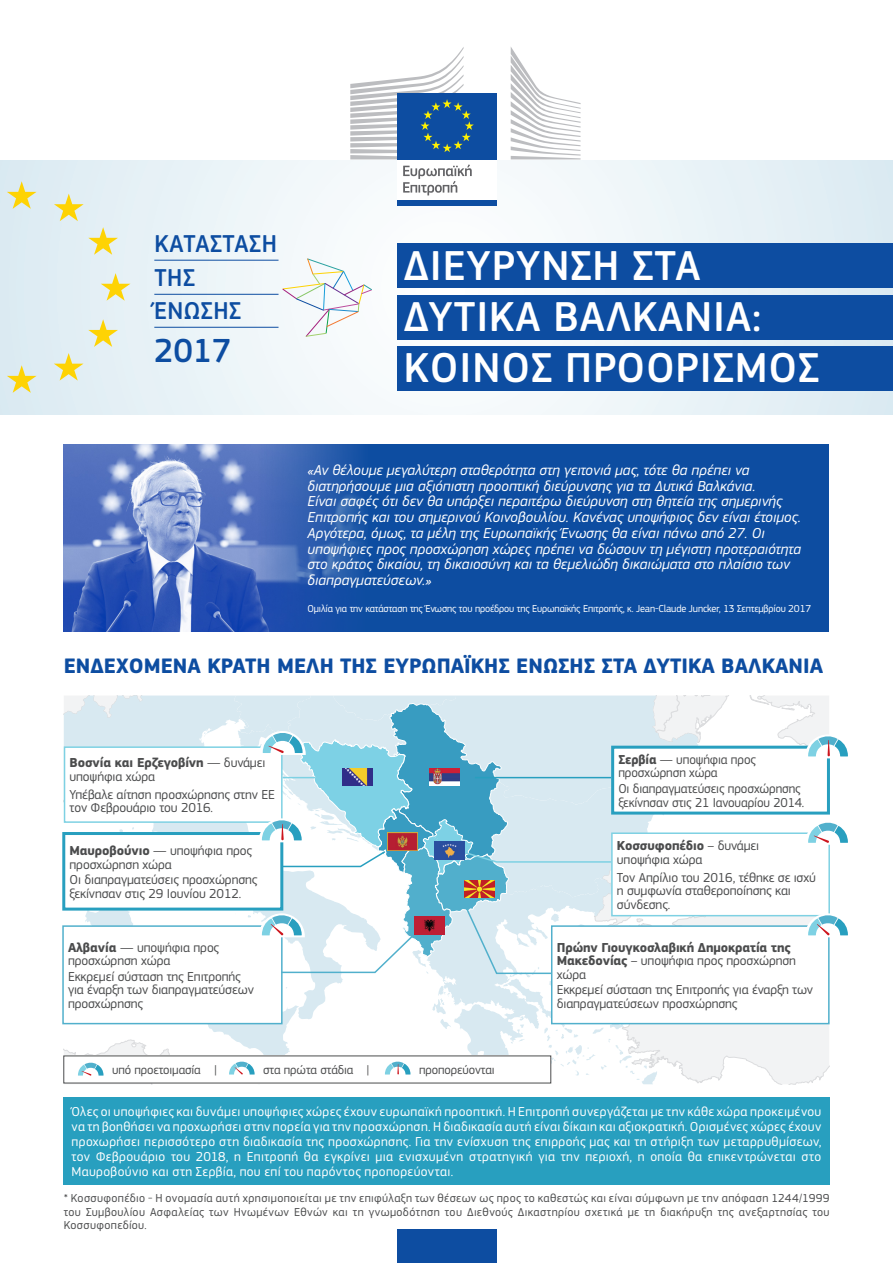
<style>
.page{position:relative;width:893px;height:1263px;background:#fff}
.page>*{position:absolute;margin:0;border:0;box-sizing:border-box;transform-origin:0 0}
.Title_0{font:500 43.5px/51px "EC Square Sans Pro";letter-spacing:.02em;color:#fff}
.t1{font:500 34.65px "EC Square Sans Pro";color:#0d4da1}
.t2{font:500 25.35px/33.3px "EC Square Sans Pro";letter-spacing:.02em;color:#0d4da1}
.Title__simple{font:700 21.75px "EC Square Sans Pro";color:#0d4da1}
.t3{font:italic 15px/15.8px "EC Square Sans Pro";color:#fff}
.text_box_body{font:13.5px/13.5px "EC Square Sans Pro";letter-spacing:-.01em;color:#4b4c4d}
.body_text{font:13.5px/15px "EC Square Sans Pro";letter-spacing:.025em;color:#fff;text-align:justify}
.text_box_body-2{font:700 13.5px/13.5px "EC Square Sans Pro";letter-spacing:-.01em;color:#4b4c4d}
.t4{font:12.75px "EC Square Sans Pro";letter-spacing:-.01em;color:#4b4c4d}
.body_text-2{font:12px/13.5px "EC Square Sans Pro";letter-spacing:.03em;color:#4b4c4d;text-align:justify}
.Quote-name{font:10.5px "EC Square Sans Pro";letter-spacing:-.015em;color:#fff}
.s1{font-weight:700}
.s2{font-weight:400}
</style>
<div class="page">
<svg style="left:0;top:160px;width:893px;height:255px"></svg>
<svg style="left:7px;top:181px;width:30px;height:28px"></svg>
<svg style="left:7px;top:365px;width:30px;height:28px"></svg>
<svg style="left:54px;top:353px;width:30px;height:28px"></svg>
<svg style="left:88px;top:319px;width:30px;height:28px"></svg>
<svg style="left:101px;top:273px;width:29px;height:28px"></svg>
<svg style="left:88px;top:227px;width:30px;height:28px"></svg>
<svg style="left:54px;top:194px;width:30px;height:27px"></svg>
<hr style="left:154px;top:260px;width:125px;height:1px;background:#0d4da1">
<hr style="left:154px;top:294px;width:125px;height:1px;background:#0d4da1">
<hr style="left:154px;top:327px;width:125px;height:1px;background:#0d4da1">
<div style="left:398px;top:244px;width:495px;height:44px;background:#0d4da1"></div>
<div style="left:398px;top:347px;width:495px;height:44px;background:#0d4da1"></div>
<div style="left:398px;top:295px;width:495px;height:44px;background:#0d4da1"></div>
<div style="left:64px;top:444px;width:765px;height:187px;background:#0d4da1"></div>
<img style="left:64px;top:444px;width:299px;height:187px">
<svg style="left:282px;top:258px;width:91px;height:79px"></svg>
<svg style="left:657px;top:1024px;width:172px;height:60px"></svg>
<svg style="left:64px;top:695px;width:317px;height:361px"></svg>
<svg style="left:412px;top:975px;width:245px;height:109px"></svg>
<svg style="left:64px;top:823px;width:62px;height:9px"></svg>
<div style="left:63px;top:926px;width:219px;height:97px;background:#fff"></div>
<div style="left:62px;top:925px;width:221px;height:99px;border:2px solid #51b0cc"></div>
<div style="left:65px;top:747px;width:217px;height:75px;background:#fff"></div>
<div style="left:64px;top:746px;width:219px;height:77px;border:2px solid #7ed1e3"></div>
<div style="left:64px;top:833px;width:218px;height:76px;background:#fff"></div>
<div style="left:62px;top:832px;width:221px;height:78px;border:3px solid #289fbf"></div>
<div style="left:552px;top:926px;width:277px;height:97px;background:#fff"></div>
<div style="left:551px;top:925px;width:279px;height:99px;border:2px solid #51b0cc"></div>
<div style="left:64px;top:1056px;width:487px;height:27px;background:#fff"></div>
<svg style="left:64px;top:1040px;width:107px;height:44px"></svg>
<svg style="left:229px;top:1061px;width:26px;height:14px"></svg>
<svg style="left:385px;top:1061px;width:26px;height:14px"></svg>
<div style="left:63px;top:1097px;width:767px;height:88px;background:#289fbf"></div>
<svg style="left:234px;top:695px;width:614px;height:280px"></svg>
<div style="left:397px;top:1229px;width:100px;height:34px;background:#0d4da1"></div>
<div style="left:397px;top:157px;width:100px;height:45px;background:#fff"></div>
<div style="left:397px;top:93px;width:100px;height:66px;background:#0d4da1"></div>
<div style="left:397px;top:200px;width:100px;height:6px;background:#0d4da1"></div>
<svg style="left:511px;top:47px;width:70px;height:112px"></svg>
<svg style="left:350px;top:47px;width:124px;height:148px"></svg>
<p class="t2" style="left:154px;top:228px;width:124px">ΚΑΤΑΣΤΑΣΗ<br>ΤΗΣ<br>ΈΝΩΣΗΣ</p>
<p class="t1" style="left:154px;top:330px;width:79px">2017</p>
<h1 class="Title_0" style="left:404px;top:241px;width:417px">ΔΙΕΥΡΥΝΣΗ ΣΤΑ<br>ΔΥΤΙΚΑ ΒΑΛΚΑΝΙΑ:<br>ΚΟΙΝΟΣ ΠΡΟΟΡΙΣΜΟΣ</h1>
<p class="t3" style="left:308px;top:462px;width:495px">«Αν θέλουμε μεγαλύτερη σταθερότητα στη γειτονιά μας, τότε θα πρέπει να διατηρήσουμε μια αξιόπιστη προοπτική διεύρυνσης για τα Δυτικά Βαλκάνια.<br>Είναι σαφές ότι δεν θα υπάρξει περαιτέρω διεύρυνση στη θητεία της σημερινής Επιτροπής και του σημερινού Κοινοβουλίου. Κανένας υποψήφιος δεν είναι έτοιμος.<br>Αργότερα, όμως, τα μέλη της Ευρωπαϊκής Ένωσης θα είναι πάνω από 27. Οι υποψήφιες προς προσχώρηση χώρες πρέπει να δώσουν τη μέγιστη προτεραιότητα στο κράτος δικαίου, τη δικαιοσύνη και τα θεμελιώδη δικαιώματα στο πλαίσιο των διαπραγματεύσεων.»</p>
<p class="Quote-name" style="left:308px;top:603px;width:505px">Ομιλία για την κατάσταση της Ένωσης του προέδρου της Ευρωπαϊκής Επιτροπής, κ. Jean-Claude Juncker, 13 Σεπτεμβρίου 2017</p>
<h2 class="Title__simple" style="left:64px;top:653px;width:761px">ΕΝΔΕΧΟΜΕΝΑ ΚΡΑΤΗ ΜΕΛΗ ΤΗΣ ΕΥΡΩΠΑΪΚΗΣ ΕΝΩΣΗΣ ΣΤΑ ΔΥΤΙΚΑ ΒΑΛΚΑΝΙΑ</h2>
<p class="text_box_body" style="left:70px;top:756px;width:197px"><span class="s1">Βοσνία και Ερζεγοβίνη</span> — δυνάμει υποψήφια χώρα</p>
<p class="text_box_body" style="left:70px;top:787px;width:207px">Υπέβαλε αίτηση προσχώρησης στην ΕΕ τον Φεβρουάριο του 2016.</p>
<p class="text_box_body" style="left:70px;top:844px;width:184px"><span class="s1">Μαυροβούνιο</span> — υποψήφια προς προσχώρηση χώρα</p>
<p class="text_box_body" style="left:70px;top:873px;width:189px">Οι διαπραγματεύσεις προσχώρησης ξεκίνησαν στις 29 Ιουνίου 2012.</p>
<p class="text_box_body" style="left:68px;top:941px;width:153px"><span class="s1">Αλβανία</span> — υποψήφια προς προσχώρηση χώρα</p>
<p class="text_box_body" style="left:68px;top:970px;width:187px">Εκκρεμεί σύσταση της Επιτροπής για έναρξη των διαπραγματεύσεων προσχώρησης</p>
<p class="text_box_body" style="left:618px;top:753px;width:139px"><span class="s1">Σερβία</span> — υποψήφια προς προσχώρηση χώρα</p>
<p class="text_box_body" style="left:618px;top:782px;width:187px">Οι διαπραγματεύσεις προσχώρησης ξεκίνησαν στις 21 Ιανουαρίου 2014.</p>
<p class="text_box_body" style="left:617px;top:839px;width:144px"><span class="s1">Κοσσυφοπέδιο</span> – δυνάμει υποψήφια χώρα</p>
<p class="text_box_body" style="left:617px;top:870px;width:201px">Τον Απρίλιο του 2016, τέθηκε σε ισχύ η συμφωνία σταθεροποίησης και σύνδεσης.</p>
<p class="text_box_body-2" style="left:557px;top:941px;width:241px">Πρώην Γιουγκοσλαβική Δημοκρατία της<br>Μακεδονίας <span class="s2">– υποψήφια προς προσχώρηση χώρα</span></p>
<p class="text_box_body" style="left:557px;top:983px;width:258px">Εκκρεμεί σύσταση της Επιτροπής για έναρξη των διαπραγματεύσεων προσχώρησης</p>
<p class="t4" style="left:112px;top:1062px;width:106px">υπό προετοιμασία |</p>
<p class="t4" style="left:263px;top:1062px;width:108px">στα πρώτα στάδια |</p>
<p class="t4" style="left:419px;top:1062px;width:77px">προπορεύονται</p>
<p class="body_text" style="left:72px;top:1104px;width:751px">Όλες οι υποψήφιες και δυνάμει υποψήφιες χώρες έχουν ευρωπαϊκή προοπτική. Η Επιτροπή συνεργάζεται με την κάθε χώρα προκειμένου να τη βοηθήσει να προχωρήσει στην πορεία για την προσχώρηση. Η διαδικασία αυτή είναι δίκαιη και αξιοκρατική. Ορισμένες χώρες έχουν προχωρήσει περισσότερο στη διαδικασία της προσχώρησης. Για την ενίσχυση της επιρροής μας και τη στήριξη των μεταρρυθμίσεων, τον Φεβρουάριο του 2018, η Επιτροπή θα εγκρίνει μια ενισχυμένη στρατηγική για την περιοχή, η οποία θα επικεντρώνεται στο Μαυροβούνιο και στη Σερβία, που επί του παρόντος προπορεύονται.</p>
<p class="body_text-2" style="left:64px;top:1192px;width:767px">* Κοσσυφοπέδιο - Η ονομασία αυτή χρησιμοποιείται με την επιφύλαξη των θέσεων ως προς το καθεστώς και είναι σύμφωνη με την απόφαση 1244/1999 του Συμβουλίου Ασφαλείας των Ηνωμένων Εθνών και τη γνωμοδότηση του Διεθνούς Δικαστηρίου σχετικά με τη διακήρυξη της ανεξαρτησίας του Κοσσυφοπεδίου.</p>
</div>
